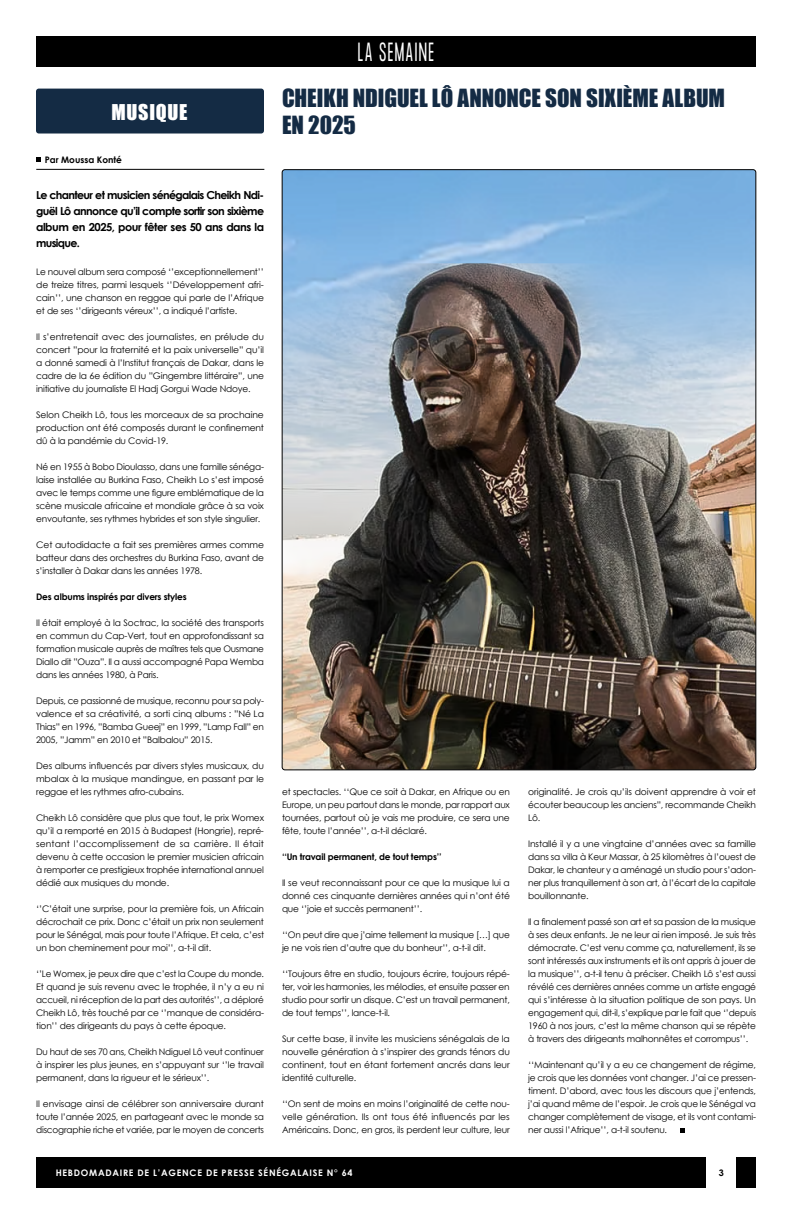
<style>
.page{position:relative;width:792px;height:1224px;background:#fff}
.page>*{position:absolute;margin:0;border:0;box-sizing:border-box;transform-origin:0 0}
.t1{font:23px/27px "Impact";letter-spacing:-.005em;color:#142b44}
.t2{font:300 23px "Formula Condensed";letter-spacing:.075em;color:#fff;scale:.8 1}
.t3{font:20px "Impact";letter-spacing:.035em;color:#fff}
.t4{font:700 11px/16px "Century Gothic";letter-spacing:-.045em;color:#000;text-align:justify}
.t5{font:9px/13px "Century Gothic";letter-spacing:-.02em;color:#000;text-align:justify}
.t6{font:700 9px "Century Gothic";letter-spacing:-.02em;color:#000}
.t7{font:700 9px "Century Gothic";letter-spacing:.08em;color:#fff}
.t8{font:700 9px "Century Gothic";color:#000}
</style>
<div class="page">
<div style="left:36px;top:36px;width:720px;height:31px;background:#000"></div>
<div style="left:36px;top:1157px;width:720px;height:31px;background:#000"></div>
<div style="left:706px;top:1155px;width:30px;height:35px;background:#fff"></div>
<img style="left:282px;top:170px;width:474px;height:600px">
<div style="left:36px;top:89px;width:228px;height:45px;background:#142b44;border-radius:3px"></div>
<hr style="left:36px;top:169px;width:228px;height:1px;background:#000">
<svg style="left:36px;top:157px;width:5px;height:5px"></svg>
<svg style="left:681px;top:1128px;width:4px;height:5px"></svg>
<h2 class="t3" style="left:111px;top:97px;width:78px">MUSIQUE</h2>
<p class="t8" style="left:45px;top:153px;width:79px">Par Moussa Konté</p>
<p class="t4" style="left:36px;top:187px;width:230px">Le chanteur et musicien sénégalais Cheikh Ndi&shy;guël Lô annonce qu’il compte sortir son sixième album en 2025, pour fêter ses 50 ans dans la musique.</p>
<p class="t5" style="left:36px;top:265px;width:229px">Le nouvel album sera composé ‘’exceptionnellement’’ de treize titres, parmi lesquels ‘’Développement afri&shy;cain’’, une chanson en reggae qui parle de l’Afrique et de ses ‘’dirigeants véreux’’, a indiqué l’artiste.</p>
<p class="t5" style="left:36px;top:330px;width:229px">Il s’entretenait avec des journalistes, en prélude du concert ”pour la fraternité et la paix universelle” qu’il a donné samedi à l’Institut français de Dakar, dans le cadre de la 6e édition du ”Gingembre littéraire”, une initiative du journaliste El Hadj Gorgui Wade Ndoye.</p>
<p class="t5" style="left:36px;top:408px;width:229px">Selon Cheikh Lô, tous les morceaux de sa prochaine production ont été composés durant le confinement dû à la pandémie du Covid-19.</p>
<p class="t5" style="left:36px;top:460px;width:229px">Né en 1955 à Bobo Dioulasso, dans une famille sénéga&shy;laise installée au Burkina Faso, Cheikh Lo s’est imposé avec le temps comme une figure emblématique de la scène musicale africaine et mondiale grâce à sa voix envoutante, ses rythmes hybrides et son style singulier.</p>
<p class="t5" style="left:36px;top:538px;width:229px">Cet autodidacte a fait ses premières armes comme batteur dans des orchestres du Burkina Faso, avant de s’installer à Dakar dans les années 1978.</p>
<p class="t6" style="left:36px;top:590px;width:152px">Des albums inspirés par divers styles</p>
<p class="t5" style="left:36px;top:616px;width:229px">Il était employé à la Soctrac, la société des transports en commun du Cap-Vert, tout en approfondissant sa formation musicale auprès de maîtres tels que Ousmane Diallo dit ”Ouza”. Il a aussi accompagné Papa Wemba dans les années 1980, à Paris.</p>
<p class="t5" style="left:36px;top:694px;width:229px">Depuis, ce passionné de musique, reconnu pour sa poly&shy;valence et sa créativité, a sorti cinq albums : ”Né La Thias” en 1996, ”Bamba Gueej” en 1999, ”Lamp Fall” en 2005, ”Jamm” en 2010 et ”Balbalou” 2015.</p>
<p class="t5" style="left:36px;top:759px;width:229px">Des albums influencés par divers styles musicaux, du mbalax à la musique mandingue, en passant par le reggae et les rythmes afro-cubains.</p>
<p class="t5" style="left:36px;top:811px;width:229px">Cheikh Lô considère que plus que tout, le prix Womex qu’il a remporté en 2015 à Budapest (Hongrie), repré&shy;sentant l’accomplissement de sa carrière. Il était devenu à cette occasion le premier musicien africain à remporter ce prestigieux trophée international annuel dédié aux musiques du monde.</p>
<p class="t5" style="left:36px;top:902px;width:229px">‘’C’était une surprise, pour la première fois, un Africain décrochait ce prix. Donc c’était un prix non seulement pour le Sénégal, mais pour toute l’Afrique. Et cela, c’est un bon cheminement pour moi’’, a-t-il dit.</p>
<p class="t5" style="left:36px;top:967px;width:229px">‘’Le Womex, je peux dire que c’est la Coupe du monde.<br>Et quand je suis revenu avec le trophée, il n’y a eu ni accueil, ni réception de la part des autorités’’, a déploré Cheikh Lô, très touché par ce ‘’manque de considéra&shy;tion’’ des dirigeants du pays à cette époque.</p>
<p class="t5" style="left:36px;top:1045px;width:229px">Du haut de ses 70 ans, Cheikh Ndiguel Lô veut continuer à inspirer les plus jeunes, en s’appuyant sur ‘’le travail permanent, dans la rigueur et le sérieux’’.</p>
<p class="t5" style="left:36px;top:1097px;width:229px">Il envisage ainsi de célébrer son anniversaire durant toute l’année 2025, en partageant avec le monde sa discographie riche et variée, par le moyen de concerts</p>
<h1 class="t2" style="left:358px;top:38px;width:97px">LA SEMAINE</h1>
<h1 class="t1" style="left:282px;top:84px;width:445px">CHEIKH NDIGUEL LÔ ANNONCE SON SIXIÈME ALBUM<br>EN 2025</h1>
<p class="t5" style="left:282px;top:785px;width:229px">et spectacles. ‘‘Que ce soit à Dakar, en Afrique ou en Europe, un peu partout dans le monde, par rapport aux tournées, partout où je vais me produire, ce sera une fête, toute l’année’’, a-t-il déclaré.</p>
<p class="t6" style="left:282px;top:849px;width:161px">‘‘Un travail permanent, de tout temps’’</p>
<p class="t5" style="left:282px;top:876px;width:229px">Il se veut reconnaissant pour ce que la musique lui a donné ces cinquante dernières années qui n’ont été que ‘’joie et succès permanent’’.</p>
<p class="t5" style="left:282px;top:928px;width:229px">‘‘On peut dire que j’aime tellement la musique […] que je ne vois rien d’autre que du bonheur’’, a-t-il dit.</p>
<p class="t5" style="left:282px;top:967px;width:229px">‘‘Toujours être en studio, toujours écrire, toujours répé&shy;ter, voir les harmonies, les mélodies, et ensuite passer en studio pour sortir un disque. C’est un travail permanent, de tout temps’’, lance-t-il.</p>
<p class="t5" style="left:282px;top:1032px;width:229px">Sur cette base, il invite les musiciens sénégalais de la nouvelle génération à s’inspirer des grands ténors du continent, tout en étant fortement ancrés dans leur identité culturelle.</p>
<p class="t5" style="left:282px;top:1097px;width:229px">‘‘On sent de moins en moins l’originalité de cette nou&shy;velle génération. Ils ont tous été influencés par les Américains. Donc, en gros, ils perdent leur culture, leur</p>
<p class="t5" style="left:528px;top:785px;width:229px">originalité. Je crois qu’ils doivent apprendre à voir et écouter beaucoup les anciens”, recommande Cheikh Lô.</p>
<p class="t5" style="left:528px;top:837px;width:229px">Installé il y a une vingtaine d’années avec sa famille dans sa villa à Keur Massar, à 25 kilomètres à l’ouest de Dakar, le chanteur y a aménagé un studio pour s’adon&shy;ner plus tranquillement à son art, à l’écart de la capitale bouillonnante.</p>
<p class="t5" style="left:528px;top:915px;width:229px">Il a finalement passé son art et sa passion de la musique à ses deux enfants. Je ne leur ai rien imposé. Je suis très démocrate. C’est venu comme ça, naturellement, ils se sont intéressés aux instruments et ils ont appris à jouer de la musique’’, a-t-il tenu à préciser. Cheikh Lô s’est aussi révélé ces dernières années comme un artiste engagé qui s’intéresse à la situation politique de son pays. Un engagement qui, dit-il, s’explique par le fait que ‘’depuis 1960 à nos jours, c’est la même chanson qui se répète à travers des dirigeants malhonnêtes et corrompus’’.</p>
<p class="t5" style="left:528px;top:1058px;width:229px">‘‘Maintenant qu’il y a eu ce changement de régime, je crois que les données vont changer. J’ai ce pressen&shy;timent. D’abord, avec tous les discours que j’entends, j’ai quand même de l’espoir. Je crois que le Sénégal va changer complètement de visage, et ils vont contami&shy;ner aussi l’Afrique’’, a-t-il soutenu.</p>
<p class="t7" style="left:56px;top:1166px;width:298px">HEBDOMADAIRE DE L’AGENCE DE PRESSE SÉNÉGALAISE N° 64</p>
<p class="t6" style="left:719px;top:1166px;width:7px">3</p>
</div>
